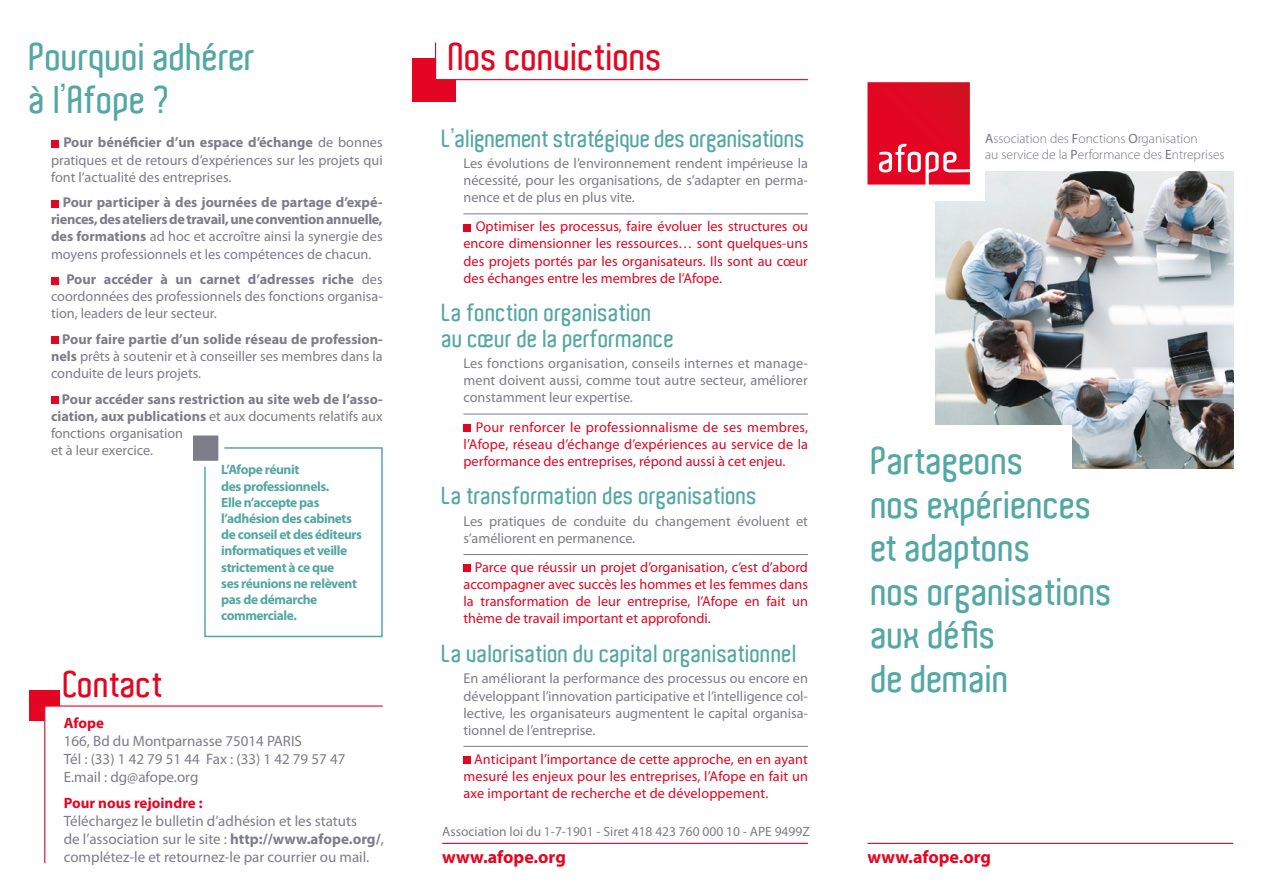
<style>
.page{position:relative;width:1263px;height:893px;background:#fff}
.page>*{position:absolute;margin:0;border:0;box-sizing:border-box;transform-origin:0 0}
.t1{font:600 37.5px/43.5px "Aldo";color:#53a7a4}
.t2{font:600 37.5px "Aldo";color:#e40522}
.t3{font:600 36px "Aldo";color:#e40522}
.t4{font:600 24px/25.5px "Aldo";color:#53a7a4}
.t5{font:700 18px "Myriad Pro";color:#e40522}
.t6{font:15px/18px "Myriad Pro";color:#7c7d89}
.t7{font:700 15px "Myriad Pro";color:#e40522}
.t8{font:14.25px/17.1px "Myriad Pro";color:#7c7d89;text-align:justify}
.t9{font:14.25px/17.1px "Myriad Pro";color:#e40522;text-align:justify}
.t10{font:700 14.25px/17.1px "Myriad Pro";letter-spacing:-.02em;color:#7c7d89;text-align:justify}
.t11{font:700 14.25px/17.1px "Myriad Pro";color:#7c7d89}
.t12{font:700 13.5px/16.2px "Myriad Pro";letter-spacing:-.03em;color:#53a7a4}
.t13{font:300 13.5px/16.2px "Myriad Pro";color:#727482}
.t14{font:13.5px "Myriad Pro";color:#7c7d89}
.s1{font-weight:700}
.s2{font-weight:400}
</style>
<div class="page">
<hr style="left:442px;top:843px;width:366px;height:1px;background:#e40522">
<hr style="left:867px;top:843px;width:366px;height:1px;background:#e40522">
<img style="left:935px;top:171px;width:298px;height:298px">
<div style="left:913px;top:169px;width:71px;height:31px;background:#fff"></div>
<svg style="left:867px;top:82px;width:103px;height:103px;background:#e31d35"></svg>
<div style="left:867px;top:425px;width:204px;height:149px;background:#fff"></div>
<hr style="left:463px;top:746px;width:345px;height:1px;background:#7c7d89">
<div style="left:463px;top:756px;width:8px;height:8px;background:#e40522"></div>
<hr style="left:463px;top:554px;width:345px;height:1px;background:#7c7d89">
<div style="left:463px;top:565px;width:8px;height:7px;background:#e40522"></div>
<hr style="left:463px;top:213px;width:345px;height:1px;background:#7c7d89">
<div style="left:463px;top:224px;width:8px;height:7px;background:#e40522"></div>
<hr style="left:463px;top:414px;width:345px;height:1px;background:#7c7d89">
<div style="left:463px;top:424px;width:8px;height:8px;background:#e40522"></div>
<div style="left:412px;top:58px;width:44px;height:43px;background:#e40522"></div>
<svg style="left:435px;top:42px;width:373px;height:39px"></svg>
<div style="left:51px;top:140px;width:7px;height:7px;background:#e40522"></div>
<div style="left:51px;top:200px;width:7px;height:7px;background:#e40522"></div>
<div style="left:51px;top:277px;width:7px;height:7px;background:#e40522"></div>
<div style="left:51px;top:337px;width:7px;height:7px;background:#e40522"></div>
<div style="left:51px;top:396px;width:7px;height:8px;background:#e40522"></div>
<div style="left:204px;top:447px;width:179px;height:190px;background:#fff;border:2px solid #53a7a4"></div>
<svg style="left:193px;top:435px;width:34px;height:35px"></svg>
<div style="left:30px;top:690px;width:30px;height:31px;background:#e40522"></div>
<svg style="left:44px;top:705px;width:339px;height:159px"></svg>
<p class="t1" style="left:30px;top:35px;width:228px">Pourquoi adhérer</p>
<p class="t2" style="left:449px;top:35px;width:216px">Nos convictions</p>
<p class="t1" style="left:30px;top:78px;width:142px">à l’Afope ?</p>
<p class="t8" style="left:51px;top:134px;width:333px;text-indent:12px"><span class="s1">Pour bénéficier d’un espace d’échange</span> de bonnes pratiques et de retours d’expériences sur les projets qui font l’actualité des entreprises.</p>
<p class="t10" style="left:51px;top:194px;width:333px;text-indent:12px">Pour participer à des journées de partage d’expé&shy;riences, des ateliers de travail, une convention annuelle, des formations <span class="s2">ad hoc et accroître ainsi la synergie des moyens professionnels et les compétences de chacun.</span></p>
<p class="t8" style="left:51px;top:271px;width:333px;text-indent:15px"><span class="s1">Pour accéder à un carnet d’adresses riche</span> des coordonnées des professionnels des fonctions organisa&shy;tion, leaders de leur secteur.</p>
<p class="t8" style="left:51px;top:331px;width:333px;text-indent:11px"><span class="s1">Pour faire partie d’un solide réseau de profession&shy;nels</span> prêts à soutenir et à conseiller ses membres dans la conduite de leurs projets.</p>
<p class="t11" style="left:51px;top:391px;width:333px;text-indent:11px">Pour accéder sans restriction au site web de l’asso&shy;ciation, aux publications <span class="s2">et aux documents relatifs aux fonctions organisation<br>et à leur exercice.</span></p>
<p class="t12" style="left:221px;top:462px;width:142px">L’Afope réunit<br>des professionnels.<br>Elle n’accepte pas l’adhésion des cabinets de conseil et des éditeurs informatiques et veille strictement à ce que<br>ses réunions ne relèvent pas de démarche commerciale.</p>
<p class="t4" style="left:442px;top:126px;width:365px">L’alignement stratégique des organisations</p>
<p class="t8" style="left:463px;top:155px;width:346px">Les évolutions de l’environnement rendent impérieuse la nécessité, pour les organisations, de s’adapter en perma&shy;nence et de plus en plus vite.</p>
<p class="t9" style="left:463px;top:218px;width:346px;text-indent:12px">Optimiser les processus, faire évoluer les structures ou encore dimensionner les ressources… sont quelques-uns des projets portés par les organisateurs. Ils sont au cœur des échanges entre les membres de l’Afope.</p>
<p class="t4" style="left:442px;top:300px;width:234px">La fonction organisation au cœur de la performance</p>
<p class="t8" style="left:463px;top:355px;width:346px">Les fonctions organisation, conseils internes et manage&shy;ment doivent aussi, comme tout autre secteur, améliorer constamment leur expertise.</p>
<p class="t9" style="left:463px;top:418px;width:346px;text-indent:12px">Pour renforcer le professionnalisme de ses membres, l’Afope, réseau d’échange d’expériences au service de la performance des entreprises, répond aussi à cet enjeu.</p>
<p class="t13" style="left:985px;top:130px;width:241px"><span class="s2">A</span>ssociation des <span class="s2">F</span>onctions <span class="s2">O</span>rganisation<br>au service de la <span class="s2">P</span>erformance des <span class="s2">E</span>ntreprises</p>
<p class="t1" style="left:872px;top:439px;width:243px">Partageons<br>nos expériences et adaptons<br>nos organisations aux défis<br>de demain</p>
<p class="t4" style="left:442px;top:483px;width:317px">La transformation des organisations</p>
<p class="t8" style="left:463px;top:513px;width:346px">Les pratiques de conduite du changement évoluent et s’améliorent en permanence.</p>
<p class="t9" style="left:463px;top:559px;width:346px;text-indent:11px">Parce que réussir un projet d’organisation, c’est d’abord accompagner avec succès les hommes et les femmes dans la transformation de leur entreprise, l’Afope en fait un thème de travail important et approfondi.</p>
<p class="t4" style="left:442px;top:641px;width:357px">La valorisation du capital organisationnel</p>
<p class="t8" style="left:463px;top:670px;width:346px">En améliorant la performance des processus ou encore en développant l’innovation participative et l’intelligence col&shy;lective, les organisateurs augmentent le capital organisa&shy;tionnel de l’entreprise.</p>
<p class="t9" style="left:463px;top:751px;width:346px;text-indent:11px">Anticipant l’importance de cette approche, en en ayant mesuré les enjeux pour les entreprises, l’Afope en fait un axe important de recherche et de développement.</p>
<p class="t3" style="left:64px;top:664px;width:101px">Contact</p>
<p class="t7" style="left:64px;top:714px;width:42px">Afope</p>
<p class="t6" style="left:64px;top:732px;width:240px">166, Bd du Montparnasse 75014 PARIS</p>
<p class="t6" style="left:64px;top:750px;width:283px">Tél : (33) 1 42 79 51 44 Fax : (33) 1 42 79 57 47</p>
<p class="t6" style="left:64px;top:768px;width:136px">E.mail : dg@afope.org</p>
<p class="t7" style="left:64px;top:795px;width:141px">Pour nous rejoindre :</p>
<p class="t6" style="left:64px;top:812px;width:321px">Téléchargez le bulletin d’adhésion et les statuts<br>de l’association sur le site : <span class="s1">http://www.afope.org/</span>, complétez-le et retournez-le par courrier ou mail.</p>
<p class="t14" style="left:442px;top:824px;width:369px">Association loi du 1-7-1901 - Siret 418 423 760 000 10 - APE 9499Z</p>
<p class="t5" style="left:442px;top:847px;width:125px">www.afope.org</p>
<p class="t5" style="left:867px;top:847px;width:125px">www.afope.org</p>
</div>
